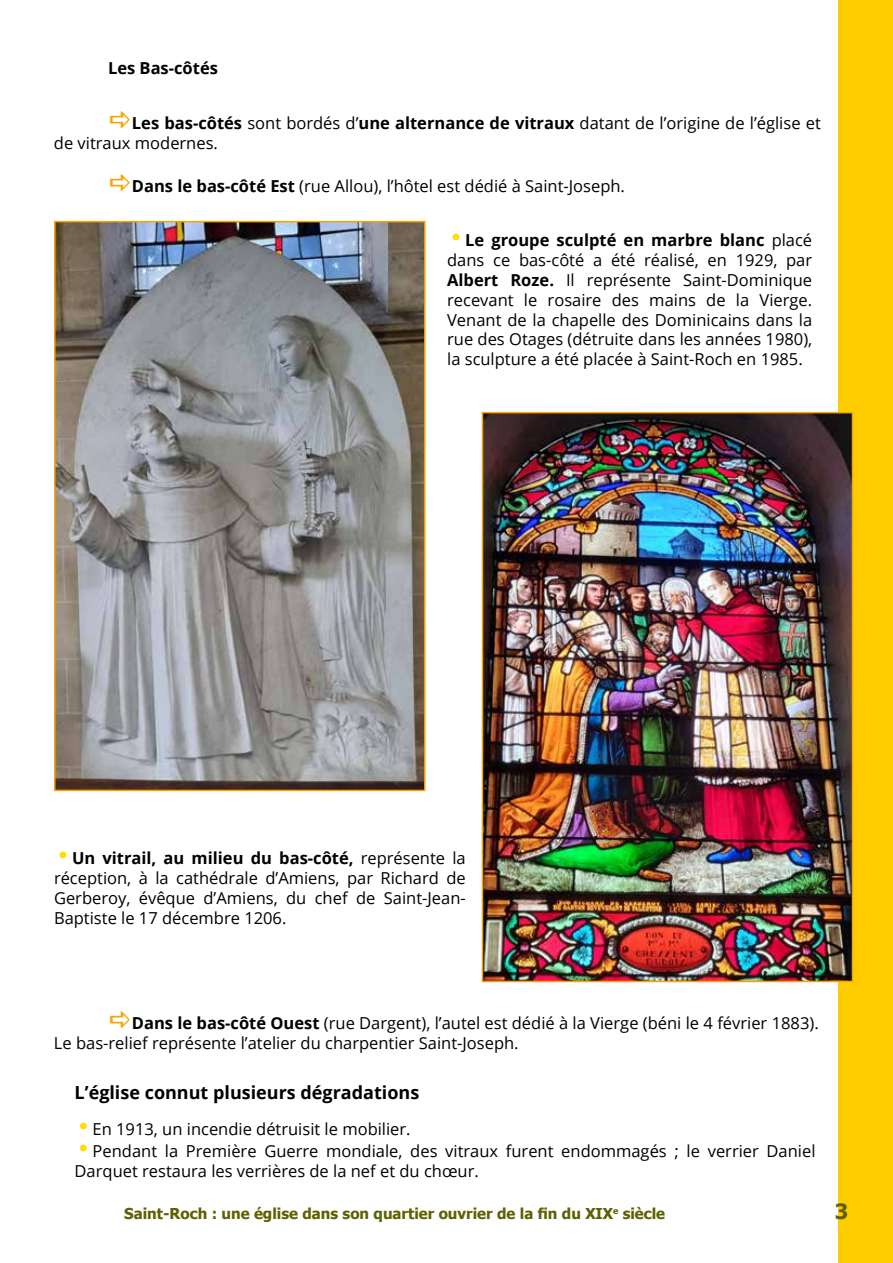
<style>
.page{position:relative;width:893px;height:1263px;background:#fff}
.page>*{position:absolute;margin:0;border:0;box-sizing:border-box;transform-origin:0 0}
.t1{font:700 21px "Tahoma";color:#5e6100}
.t2{font:700 18px "Open Sans";color:#000}
.t3{font:16.5px/19.8px "Open Sans";color:#000}
.t4{font:700 16.5px "Open Sans";color:#000}
.t5{font:700 15px "Tahoma";color:#5e6100}
.s1{font-weight:700}
</style>
<div class="page">
<div style="left:839px;top:0;width:54px;height:1263px;background:#fc0"></div>
<img style="left:57px;top:224px;width:366px;height:564px">
<div style="left:54px;top:221px;width:372px;height:570px;border:2px solid #f7a400"></div>
<img style="left:485px;top:415px;width:365px;height:564px">
<div style="left:482px;top:412px;width:371px;height:570px;border:2px solid #f7a400"></div>
<p class="t4" style="left:108px;top:56px;width:111px">Les Bas-côtés</p>
<p class="t3" style="left:54px;top:113px;width:768px;text-indent:78px"><span class="s1">Les bas-côtés</span> sont bordés d’<span class="s1">une alternance de vitraux</span> datant de l’origine de l’église et de vitraux modernes.</p>
<p class="t3" style="left:132px;top:175px;width:495px"><span class="s1">Dans le bas-côté Est</span> (rue Allou), l’hôtel est dédié à Saint-Joseph.</p>
<p class="t3" style="left:447px;top:230px;width:367px;text-align:justify;text-indent:18px"><span class="s1">Le groupe sculpté en marbre blanc</span> placé dans ce bas-côté a été réalisé, en 1929, par <span class="s1">Albert Roze.</span> Il représente Saint-Dominique recevant le rosaire des mains de la Vierge.<br>Venant de la chapelle des Dominicains dans la rue des Otages (détruite dans les années 1980), la sculpture a été placée à Saint-Roch en 1985.</p>
<p class="t3" style="left:54px;top:848px;width:413px;text-align:justify;text-indent:18px"><span class="s1">Un vitrail, au milieu du bas-côté,</span> représente la réception, à la cathédrale d’Amiens, par Richard de Gerberoy, évêque d’Amiens, du chef de Saint-Jean-Baptiste le 17 décembre 1206.</p>
<p class="t3" style="left:54px;top:1012px;width:766px;text-indent:78px"><span class="s1">Dans le bas-côté Ouest</span> (rue Dargent), l’autel est dédié à la Vierge (béni le 4 février 1883).<br>Le bas-relief représente l’atelier du charpentier Saint-Joseph.</p>
<p class="t2" style="left:75px;top:1079px;width:346px">L’église connut plusieurs dégradations</p>
<p class="t3" style="left:93px;top:1118px;width:724px;line-height:21.6px">En 1913, un incendie détruisit le mobilier.<br>Pendant la Première Guerre mondiale, des vitraux furent endommagés ; le verrier Daniel</p>
<p class="t3" style="left:75px;top:1160px;width:406px">Darquet restaura les verrières de la nef et du chœur.</p>
<p class="t5" style="left:124px;top:1203px;width:542px">Saint-Roch : une église dans son quartier ouvrier de la fin du XIX<sup>e</sup> siècle</p>
<p class="t1" style="left:835px;top:1196px;width:15px">3</p>
</div>
